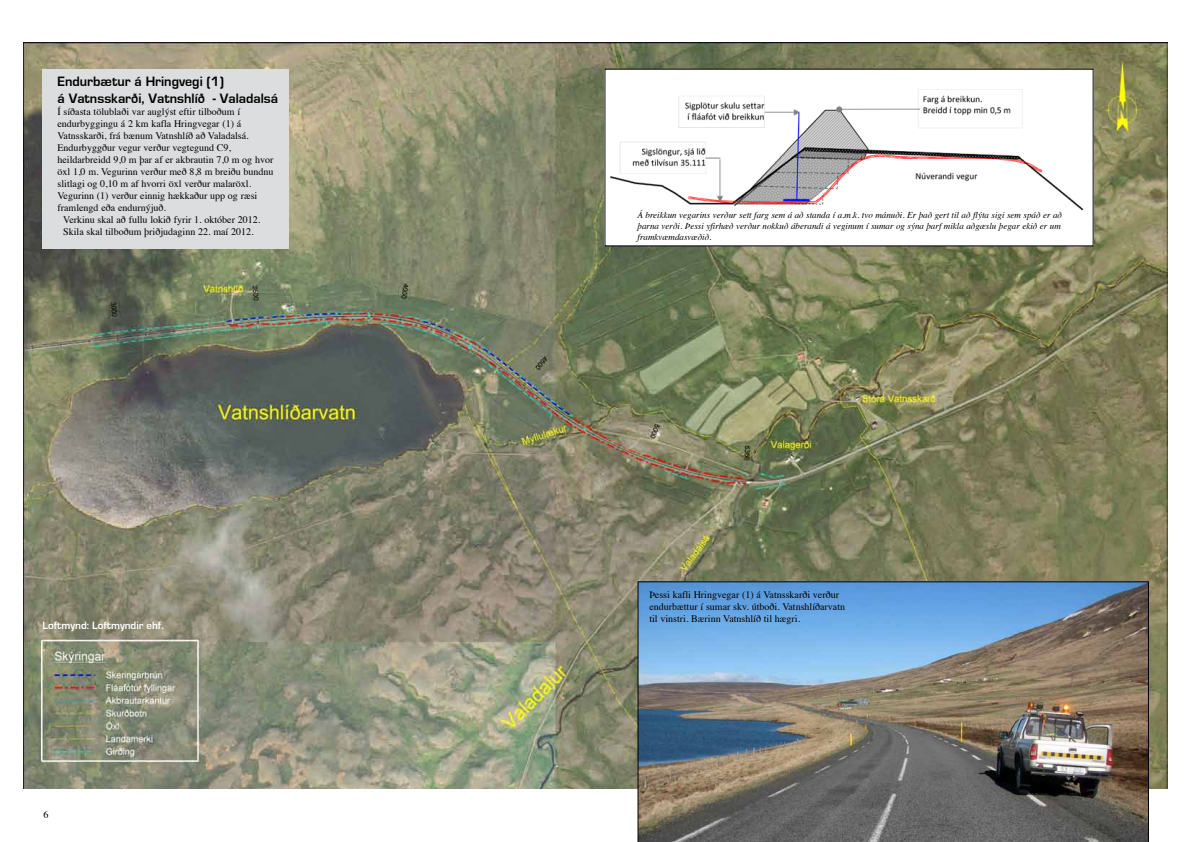
<style>
.page{position:relative;width:1191px;height:842px;background:#fff}
.page>*{position:absolute;margin:0;border:0;box-sizing:border-box;transform-origin:0 0}
.t1{font:700 14px/16.8px "Eurostile";color:#000}
.t2{font:700 11px "Eurostile";color:#fff}
.t3{font:10px/12px "Times";color:#000}
.t4{font:italic 9px/11px "Times";color:#000}
</style>
<div class="page">
<img style="left:24px;top:43px;width:1143px;height:745px">
<div style="left:43px;top:69px;width:246px;height:179px;background:#dcddde"></div>
<img style="left:638px;top:582px;width:510px;height:260px">
<img style="left:606px;top:71px;width:485px;height:173px">
<h1 class="t1" style="left:58px;top:73px;width:222px">Endurbætur á Hringvegi (1)<br>á Vatnsskarði, Vatnshlíð - Valadalsá</h1>
<p class="t3" style="left:58px;top:105px;width:184px">Í síðasta tölublaði var auglýst eftir tilboðum í</p>
<p class="t3" style="left:58px;top:117px;width:185px">endurbyggingu á 2 km kafla Hringvegar (1) á</p>
<p class="t3" style="left:58px;top:129px;width:193px">Vatnsskarði, frá bænum Vatnshlíð að Valadalsá.</p>
<p class="t3" style="left:58px;top:141px;width:175px">Endurbyggður vegur verður vegtegund C9,</p>
<p class="t3" style="left:58px;top:153px;width:217px">heildarbreidd 9,0 m þar af er akbrautin 7,0 m og hvor</p>
<p class="t3" style="left:58px;top:165px;width:217px">öxl 1,0 m. Vegurinn verður með 8,8 m breiðu bundnu</p>
<p class="t3" style="left:58px;top:177px;width:195px">slitlagi og 0,10 m af hvorri öxl verður malaröxl.</p>
<p class="t3" style="left:58px;top:189px;width:201px">Vegurinn (1) verður einnig hækkaður upp og ræsi</p>
<p class="t3" style="left:58px;top:201px;width:110px">framlengd eða endurnýjuð.</p>
<p class="t3" style="left:63px;top:213px;width:198px">Verkinu skal að fullu lokið fyrir 1. október 2012.</p>
<p class="t3" style="left:63px;top:225px;width:192px">Skila skal tilboðum þriðjudaginn 22. maí 2012.</p>
<p class="t2" style="left:43px;top:620px;width:123px">Loftmynd: Loftmyndir ehf.</p>
<p class="t3" style="left:44px;top:808px;width:6px">6</p>
<p class="t4" style="left:637px;top:209px;width:426px">Á breikkun vegarins verður sett farg sem á að standa í a.m.k. tvo mánuði. Er það gert til að flýta sigi sem spáð er að þarna verði. Þessi yfirhæð verður nokkuð áberandi á veginum í sumar og sýna þarf mikla aðgæslu þegar ekið er um framkvæmdasvæðið.</p>
<p class="t3" style="left:649px;top:588px;width:197px">Þessi kafli Hringvegar (1) á Vatnsskarði verður endurbættur í sumar skv. útboði. Vatnshlíðarvatn til vinstri. Bærinn Vatnshlíð til hægri.</p>
</div>
